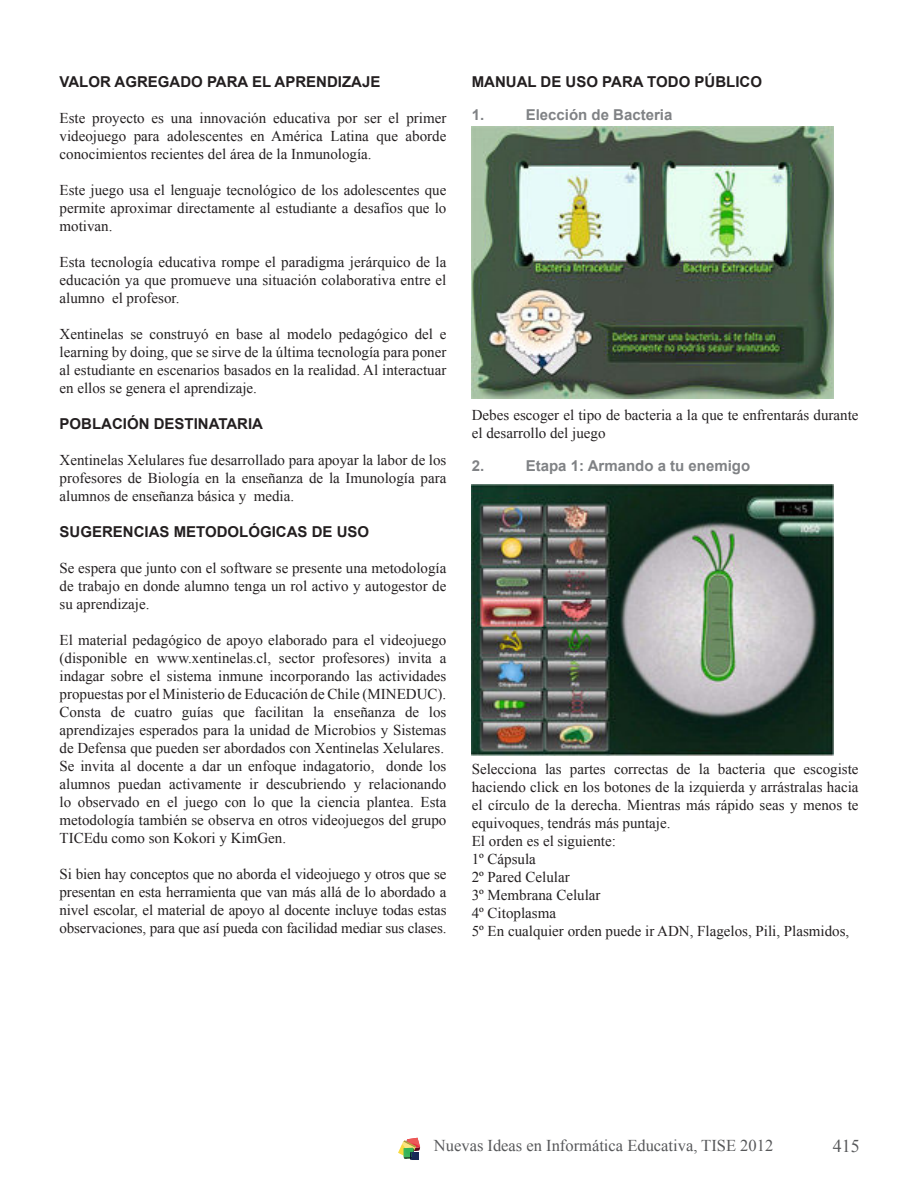
<style>
.page{position:relative;width:918px;height:1188px;background:#fff}
.page>*{position:absolute;margin:0;border:0;box-sizing:border-box;transform-origin:0 0}
.t1{font:18px "Times New Roman";color:#57585a}
.t2{font:16.5px "Times New Roman";color:#57585a}
.t3{font:15px/18px "Times New Roman";color:#231f20;text-align:justify}
.t4{font:700 15px "Arial";color:#231f20}
.t5{font:700 15px "Arial";color:#808285}
</style>
<div class="page">
<svg style="left:398px;top:1138px;width:22px;height:22px"></svg>
<img style="left:472px;top:127px;width:361px;height:271px">
<img style="left:472px;top:484px;width:361px;height:272px">
<p class="t4" style="left:60px;top:77px;width:322px">VALOR AGREGADO PARA EL APRENDIZAJE</p>
<p class="t3" style="left:60px;top:111px;width:388px">Este proyecto es una innovación educativa por ser el primer videojuego para adolescentes en América Latina que aborde conocimientos recientes del área de la Inmunología.</p>
<p class="t3" style="left:60px;top:183px;width:388px">Este juego usa el lenguaje tecnológico de los adolescentes que permite aproximar directamente al estudiante a desafíos que lo motivan.</p>
<p class="t3" style="left:60px;top:255px;width:388px">Esta tecnología educativa rompe el paradigma jerárquico de la educación ya que promueve una situación colaborativa entre el alumno el profesor.</p>
<p class="t3" style="left:60px;top:327px;width:388px">Xentinelas se construyó en base al modelo pedagógico del e learning by doing, que se sirve de la última tecnología para poner al estudiante en escenarios basados en la realidad. Al interactuar en ellos se genera el aprendizaje.</p>
<p class="t4" style="left:60px;top:419px;width:205px">POBLACIÓN DESTINATARIA</p>
<p class="t3" style="left:60px;top:453px;width:388px">Xentinelas Xelulares fue desarrollado para apoyar la labor de los profesores de Biología en la enseñanza de la Imunología para alumnos de enseñanza básica y media.</p>
<p class="t4" style="left:60px;top:527px;width:311px">SUGERENCIAS METODOLÓGICAS DE USO</p>
<p class="t3" style="left:60px;top:561px;width:388px">Se espera que junto con el software se presente una metodología de trabajo en donde alumno tenga un rol activo y autogestor de su aprendizaje.</p>
<p class="t3" style="left:60px;top:633px;width:388px;text-align:left">El material pedagógico de apoyo elaborado para el videojuego (disponible en www.xentinelas.cl, sector profesores) invita a indagar sobre el sistema inmune incorporando las actividades propuestas por el Ministerio de Educación de Chile (MINEDUC).<br>Consta de cuatro guías que facilitan la enseñanza de los aprendizajes esperados para la unidad de Microbios y Sistemas de Defensa que pueden ser abordados con Xentinelas Xelulares.<br>Se invita al docente a dar un enfoque indagatorio, donde los alumnos puedan activamente ir descubriendo y relacionando lo observado en el juego con lo que la ciencia plantea. Esta metodología también se observa en otros videojuegos del grupo TICEdu como son Kokori y KimGen.</p>
<p class="t3" style="left:60px;top:867px;width:389px">Si bien hay conceptos que no aborda el videojuego y otros que se presentan en esta herramienta que van más allá de lo abordado a nivel escolar, el material de apoyo al docente incluye todas estas observaciones, para que así pueda con facilidad mediar sus clases.</p>
<p class="t4" style="left:472px;top:77px;width:292px">MANUAL DE USO PARA TODO PÚBLICO</p>
<p class="t5" style="left:472px;top:110px;width:14px">1.</p>
<p class="t5" style="left:526px;top:110px;width:148px">Elección de Bacteria</p>
<p class="t3" style="left:472px;top:408px;width:388px">Debes escoger el tipo de bacteria a la que te enfrentarás durante el desarrollo del juego</p>
<p class="t5" style="left:472px;top:461px;width:14px">2.</p>
<p class="t5" style="left:526px;top:461px;width:226px">Etapa 1: Armando a tu enemigo</p>
<p class="t3" style="left:472px;top:762px;width:388px;text-align:left">Selecciona las partes correctas de la bacteria que escogiste haciendo click en los botones de la izquierda y arrástralas hacia el círculo de la derecha. Mientras más rápido seas y menos te equivoques, tendrás más puntaje.<br>El orden es el siguiente:<br>1º Cápsula<br>2º Pared Celular<br>3º Membrana Celular<br>4º Citoplasma<br>5º En cualquier orden puede ir ADN, Flagelos, Pili, Plasmidos,</p>
<p class="t2" style="left:434px;top:1139px;width:341px">Nuevas Ideas en Informática Educativa, TISE 2012</p>
<p class="t1" style="left:833px;top:1139px;width:28px">415</p>
</div>
